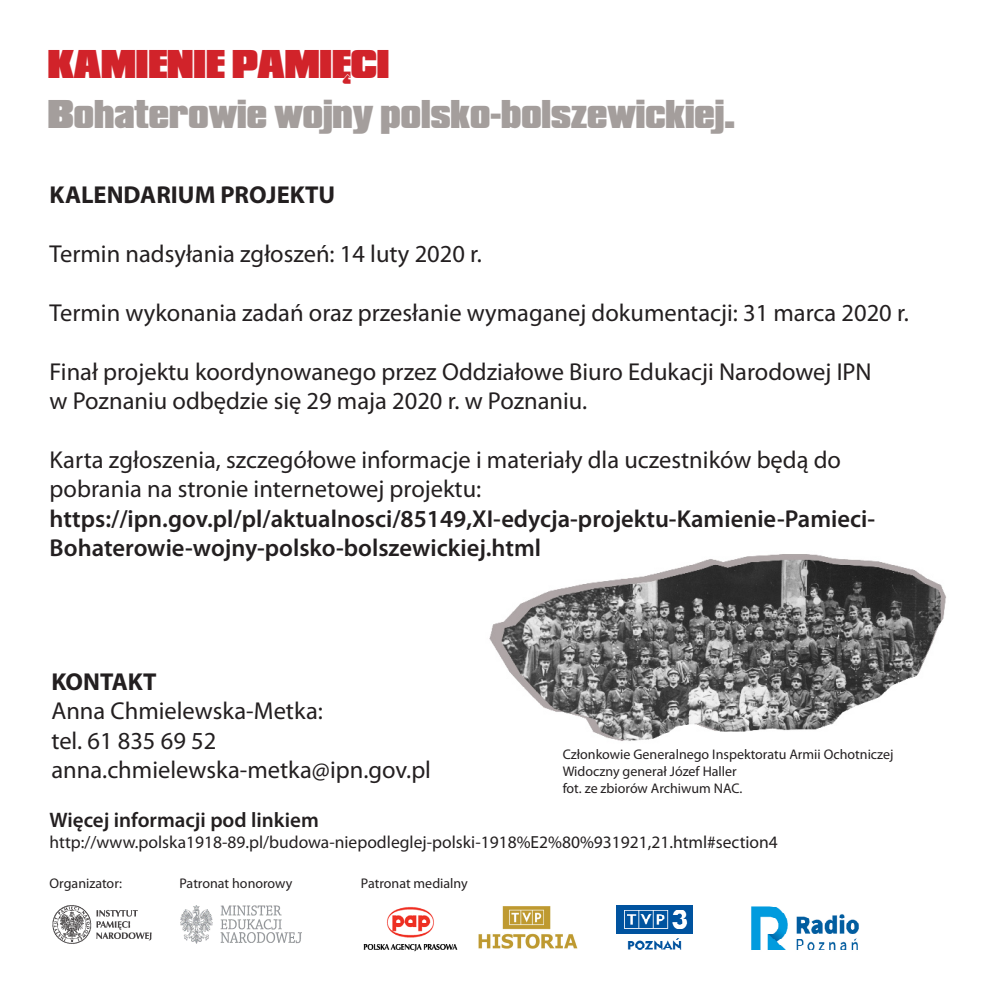
<style>
.page{position:relative;width:993px;height:993px;background:#fff}
.page>*{position:absolute;margin:0;border:0;box-sizing:border-box;transform-origin:0 0}
.t1{font:42px "Compacta PCE Blac";color:#a49e9c}
.t2{font:42px "Compacta PCE Blac";color:#d1232a}
.t3{font:24.5px "Myriad Pro";color:#231f20}
.t4{font:600 24.5px "Myriad Pro";color:#231f20}
.t5{font:700 24.5px "Myriad Pro";color:#231f20}
.t6{font:600 21px "Myriad Pro";color:#231f20}
.t7{font:17.5px "Myriad Pro";color:#231f20}
.t8{font:14px "Myriad Pro";color:#231f20}
</style>
<div class="page">
<img style="left:489px;top:554px;width:457px;height:187px">
<img style="left:52px;top:905px;width:100px;height:39px">
<img style="left:180px;top:905px;width:121px;height:38px">
<img style="left:363px;top:907px;width:94px;height:45px">
<img style="left:478px;top:906px;width:100px;height:42px">
<img style="left:616px;top:905px;width:76px;height:44px">
<img style="left:751px;top:906px;width:108px;height:44px">
<p class="t2" style="left:48px;top:43px;width:343px">KAMIENIE PAMIĘCI</p>
<p class="t1" style="left:48px;top:93px;width:688px">Bohaterowie wojny polsko-bolszewickiej.</p>
<p class="t5" style="left:50px;top:179px;width:287px">KALENDARIUM PROJEKTU</p>
<p class="t3" style="left:50px;top:238px;width:433px">Termin nadsyłania zgłoszeń: 14 luty 2020 r.</p>
<p class="t3" style="left:50px;top:297px;width:860px">Termin wykonania zadań oraz przesłanie wymaganej dokumentacji: 31 marca 2020 r.</p>
<p class="t3" style="left:50px;top:356px;width:823px">Finał projektu koordynowanego przez Oddziałowe Biuro Edukacji Narodowej IPN</p>
<p class="t3" style="left:50px;top:385px;width:539px">w Poznaniu odbędzie się 29 maja 2020 r. w Poznaniu.</p>
<p class="t3" style="left:50px;top:444px;width:792px">Karta zgłoszenia, szczegółowe informacje i materiały dla uczestników będą do</p>
<p class="t3" style="left:50px;top:474px;width:433px">pobrania na stronie internetowej projektu:</p>
<p class="t4" style="left:50px;top:502px;width:826px">https://ipn.gov.pl/pl/aktualnosci/85149,XI-edycja-projektu-Kamienie-Pamieci-</p>
<p class="t4" style="left:50px;top:532px;width:493px">Bohaterowie-wojny-polsko-bolszewickiej.html</p>
<p class="t5" style="left:51px;top:665px;width:107px">KONTAKT</p>
<p class="t3" style="left:51px;top:695px;width:273px">Anna Chmielewska-Metka:</p>
<p class="t3" style="left:51px;top:725px;width:166px">tel. 61 835 69 52</p>
<p class="t3" style="left:51px;top:754px;width:381px">anna.chmielewska-metka@ipn.gov.pl</p>
<p class="t8" style="left:562px;top:745px;width:332px">Członkowie Generalnego Inspektoratu Armii Ochotniczej</p>
<p class="t8" style="left:562px;top:762px;width:175px">Widoczny generał Józef Haller</p>
<p class="t8" style="left:562px;top:779px;width:181px">fot. ze zbiorów Archiwum NAC.</p>
<p class="t6" style="left:50px;top:806px;width:271px">Więcej informacji pod linkiem</p>
<p class="t7" style="left:50px;top:830px;width:729px">http://www.polska1918-89.pl/budowa-niepodleglej-polski-1918%E2%80%931921,21.html#section4</p>
<p class="t8" style="left:50px;top:874px;width:74px">Organizator:</p>
<p class="t8" style="left:179px;top:874px;width:114px">Patronat honorowy</p>
<p class="t8" style="left:361px;top:874px;width:108px">Patronat medialny</p>
</div>
